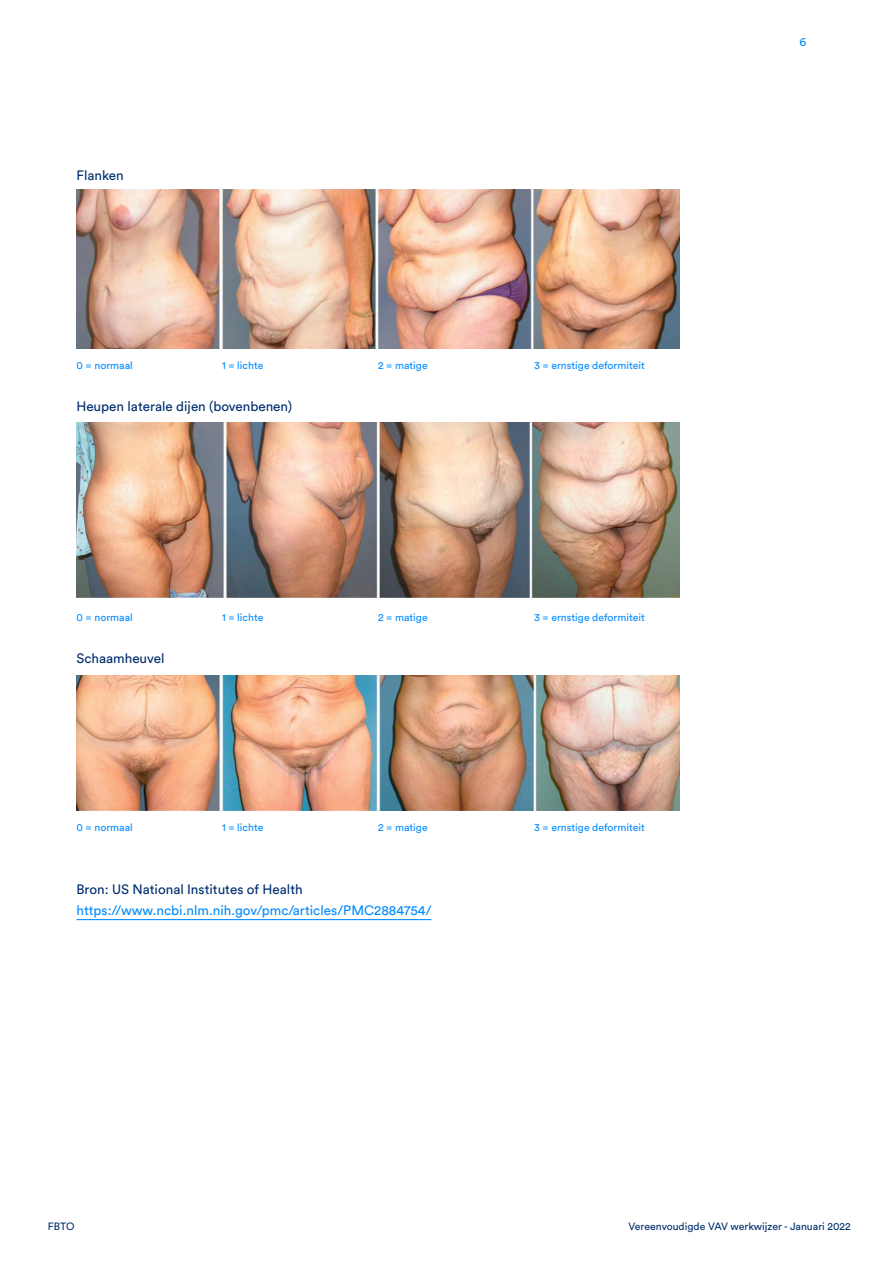
<style>
.page{position:relative;width:893px;height:1263px;background:#fff}
.page>*{position:absolute;margin:0;border:0;box-sizing:border-box;transform-origin:0 0}
.platte_tekst{font:13.5px "Circular Std";color:#002e6e}
.platte_tekst-2{font:13.5px "Circular Std";color:#038cff}
.t1{font:12px "Circular Std";color:#038cff}
.toelichting_7_12{font:10.5px "Circular Std";color:#038cff}
.t2{font:10.5px "Circular Std";color:#002e6e}
</style>
<div class="page">
<hr style="left:77px;top:919px;width:354px;height:1px;background:#038cff">
<img style="left:77px;top:189px;width:602px;height:159px">
<img style="left:77px;top:422px;width:602px;height:176px">
<img style="left:77px;top:675px;width:602px;height:135px">
<p class="platte_tekst" style="left:77px;top:167px;width:49px">Flanken</p>
<p class="toelichting_7_12" style="left:77px;top:359px;width:58px">0 = normaal</p>
<p class="toelichting_7_12" style="left:222px;top:359px;width:43px">1 = lichte</p>
<p class="toelichting_7_12" style="left:378px;top:359px;width:51px">2 = matige</p>
<p class="toelichting_7_12" style="left:534px;top:359px;width:112px">3 = ernstige deformiteit</p>
<p class="platte_tekst" style="left:77px;top:398px;width:217px">Heupen laterale dijen (bovenbenen)</p>
<p class="toelichting_7_12" style="left:77px;top:611px;width:58px">0 = normaal</p>
<p class="toelichting_7_12" style="left:222px;top:611px;width:43px">1 = lichte</p>
<p class="toelichting_7_12" style="left:378px;top:611px;width:51px">2 = matige</p>
<p class="toelichting_7_12" style="left:534px;top:611px;width:112px">3 = ernstige deformiteit</p>
<p class="platte_tekst" style="left:77px;top:650px;width:89px">Schaamheuvel</p>
<p class="toelichting_7_12" style="left:77px;top:821px;width:58px">0 = normaal</p>
<p class="toelichting_7_12" style="left:222px;top:821px;width:43px">1 = lichte</p>
<p class="toelichting_7_12" style="left:378px;top:821px;width:51px">2 = matige</p>
<p class="toelichting_7_12" style="left:534px;top:821px;width:112px">3 = ernstige deformiteit</p>
<p class="platte_tekst" style="left:77px;top:881px;width:228px">Bron: US National Institutes of Health</p>
<p class="platte_tekst-2" style="left:77px;top:902px;width:356px">https://www.ncbi.nlm.nih.gov/pmc/articles/PMC2884754/</p>
<p class="t1" style="left:799px;top:34px;width:8px">6</p>
<p class="t2" style="left:48px;top:1220px;width:28px">FBTO</p>
<p class="t2" style="left:629px;top:1220px;width:223px">Vereenvoudigde VAV werkwijzer - Januari 2022</p>
</div>
